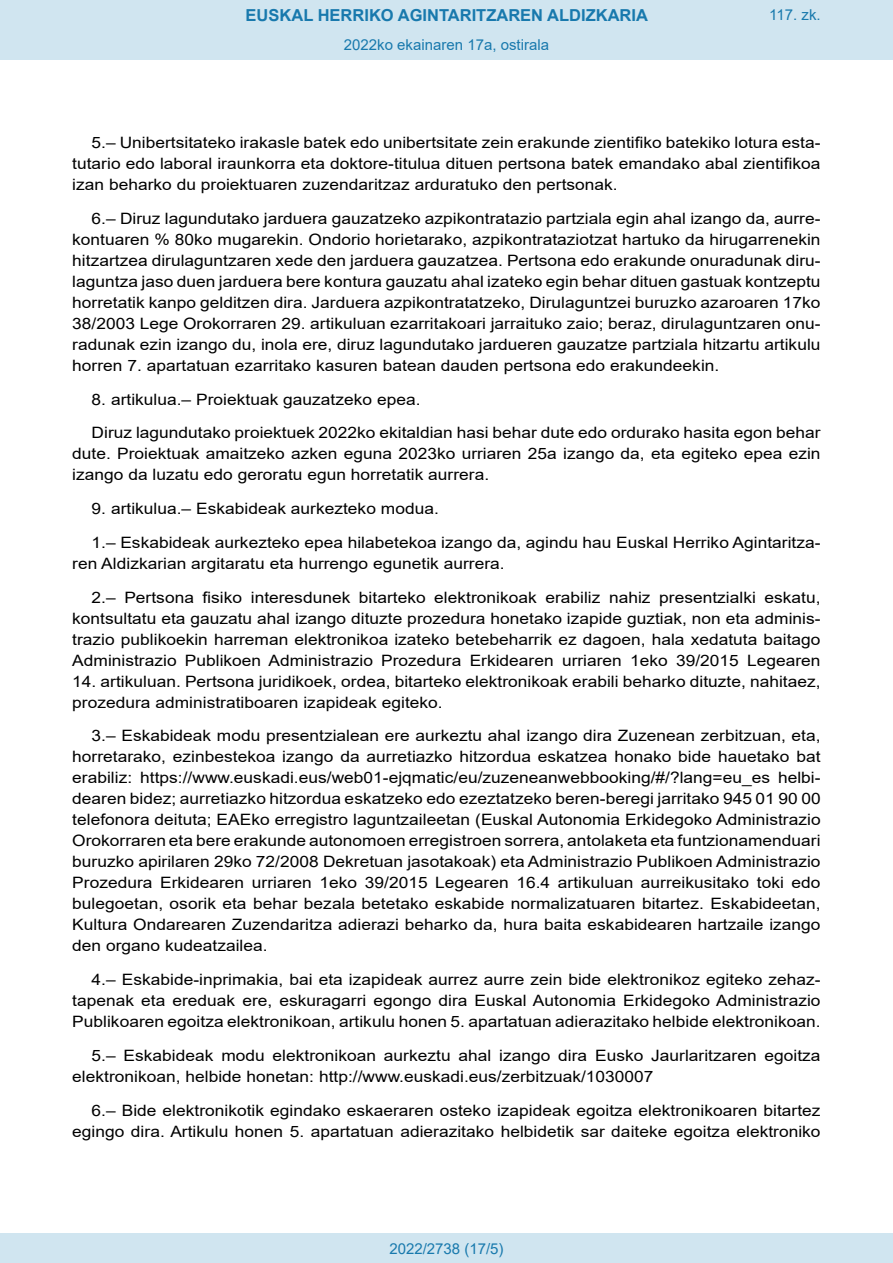
<style>
.page{position:relative;width:893px;height:1263px;background:#fff}
.page>*{position:absolute;margin:0;border:0;box-sizing:border-box;transform-origin:0 0}
.t1{font:700 16.5px "Arial";color:#1879ad}
.BOPVDetalle{font:15.6px/21px "Arial";color:#000;text-align:justify;scale:1.11 1}
.Paginacion_Centro{font:15px "Arial";color:#1879ad}
</style>
<div class="page">
<div style="left:0;top:0;width:893px;height:60px;background:#d0e5f0"></div>
<div style="left:0;top:1233px;width:893px;height:30px;background:#d0e5f0"></div>
<p class="t1" style="left:246px;top:3px;width:404px">EUSKAL HERRIKO AGINTARITZAREN ALDIZKARIA</p>
<p class="Paginacion_Centro" style="left:344px;top:35px;width:207px">2022ko ekainaren 17a, ostirala</p>
<p class="Paginacion_Centro" style="left:769px;top:5px;width:53px">117. zk.</p>
<p class="BOPVDetalle" style="left:72px;top:132px;width:676px;text-indent:19px">5.– Unibertsitateko irakasle batek edo unibertsitate zein erakunde zientifiko batekiko lotura esta&shy;tutario edo laboral iraunkorra eta doktore-titulua dituen pertsona batek emandako abal zientifikoa izan beharko du proiektuaren zuzendaritzaz arduratuko den pertsonak.</p>
<p class="BOPVDetalle" style="left:72px;top:208px;width:676px;text-indent:19px">6.– Diruz lagundutako jarduera gauzatzeko azpikontratazio partziala egin ahal izango da, aurre&shy;kontuaren % 80ko mugarekin. Ondorio horietarako, azpikontrataziotzat hartuko da hirugarrenekin hitzartzea dirulaguntzaren xede den jarduera gauzatzea. Pertsona edo erakunde onuradunak diru&shy;laguntza jaso duen jarduera bere kontura gauzatu ahal izateko egin behar dituen gastuak kontzeptu horretatik kanpo gelditzen dira. Jarduera azpikontratatzeko, Dirulaguntzei buruzko azaroaren 17ko 38/2003 Lege Orokorraren 29. artikuluan ezarritakoari jarraituko zaio; beraz, dirulaguntzaren onu&shy;radunak ezin izango du, inola ere, diruz lagundutako jardueren gauzatze partziala hitzartu artikulu horren 7. apartatuan ezarritako kasuren batean dauden pertsona edo erakundeekin.</p>
<p class="BOPVDetalle" style="left:92px;top:389px;width:298px">8. artikulua.– Proiektuak gauzatzeko epea.</p>
<p class="BOPVDetalle" style="left:72px;top:422px;width:676px;text-indent:19px">Diruz lagundutako proiektuek 2022ko ekitaldian hasi behar dute edo ordurako hasita egon behar dute. Proiektuak amaitzeko azken eguna 2023ko urriaren 25a izango da, eta egiteko epea ezin izango da luzatu edo geroratu egun horretatik aurrera.</p>
<p class="BOPVDetalle" style="left:92px;top:498px;width:314px">9. artikulua.– Eskabideak aurkezteko modua.</p>
<p class="BOPVDetalle" style="left:72px;top:532px;width:676px;text-indent:19px">1.– Eskabideak aurkezteko epea hilabetekoa izango da, agindu hau Euskal Herriko Agintaritza&shy;ren Aldizkarian argitaratu eta hurrengo egunetik aurrera.</p>
<p class="BOPVDetalle" style="left:72px;top:587px;width:676px;text-indent:19px">2.– Pertsona fisiko interesdunek bitarteko elektronikoak erabiliz nahiz presentzialki eskatu, kontsultatu eta gauzatu ahal izango dituzte prozedura honetako izapide guztiak, non eta adminis&shy;trazio publikoekin harreman elektronikoa izateko betebeharrik ez dagoen, hala xedatuta baitago Administrazio Publikoen Administrazio Prozedura Erkidearen urriaren 1eko 39/2015 Legearen</p>
<p class="BOPVDetalle" style="left:72px;top:671px;width:676px">14. artikuluan. Pertsona juridikoek, ordea, bitarteko elektronikoak erabili beharko dituzte, nahitaez, prozedura administratiboaren izapideak egiteko.</p>
<p class="BOPVDetalle" style="left:72px;top:725px;width:676px;text-indent:19px">3.– Eskabideak modu presentzialean ere aurkeztu ahal izango dira Zuzenean zerbitzuan, eta, horretarako, ezinbestekoa izango da aurretiazko hitzordua eskatzea honako bide hauetako bat erabiliz: https://www.euskadi.eus/web01-ejqmatic/eu/zuzeneanwebbooking/#/?lang=eu_es helbi&shy;dearen bidez; aurretiazko hitzordua eskatzeko edo ezeztatzeko beren-beregi jarritako 945 01 90 00 telefonora deituta; EAEko erregistro laguntzaileetan (Euskal Autonomia Erkidegoko Administrazio Orokorraren eta bere erakunde autonomoen erregistroen sorrera, antolaketa eta funtzionamenduari buruzko apirilaren 29ko 72/2008 Dekretuan jasotakoak) eta Administrazio Publikoen Administrazio Prozedura Erkidearen urriaren 1eko 39/2015 Legearen 16.4 artikuluan aurreikusitako toki edo bulegoetan, osorik eta behar bezala betetako eskabide normalizatuaren bitartez. Eskabideetan, Kultura Ondarearen Zuzendaritza adierazi beharko da, hura baita eskabidearen hartzaile izango den organo kudeatzailea.</p>
<p class="BOPVDetalle" style="left:72px;top:969px;width:676px;text-indent:19px">4.– Eskabide-inprimakia, bai eta izapideak aurrez aurre zein bide elektronikoz egiteko zehaz&shy;tapenak eta ereduak ere, eskuragarri egongo dira Euskal Autonomia Erkidegoko Administrazio Publikoaren egoitza elektronikoan, artikulu honen 5. apartatuan adierazitako helbide elektronikoan.</p>
<p class="BOPVDetalle" style="left:72px;top:1045px;width:676px;text-indent:19px">5.– Eskabideak modu elektronikoan aurkeztu ahal izango dira Eusko Jaurlaritzaren egoitza elektronikoan, helbide honetan: http://www.euskadi.eus/zerbitzuak/1030007</p>
<p class="BOPVDetalle" style="left:72px;top:1100px;width:676px;text-align:right">6.– Bide elektronikotik egindako eskaeraren osteko izapideak egoitza elektronikoaren bitartez egingo dira. Artikulu honen 5. apartatuan adierazitako helbidetik sar daiteke egoitza elektroniko</p>
<p class="Paginacion_Centro" style="left:389px;top:1238px;width:116px">2022/2738 (17/5)</p>
</div>
